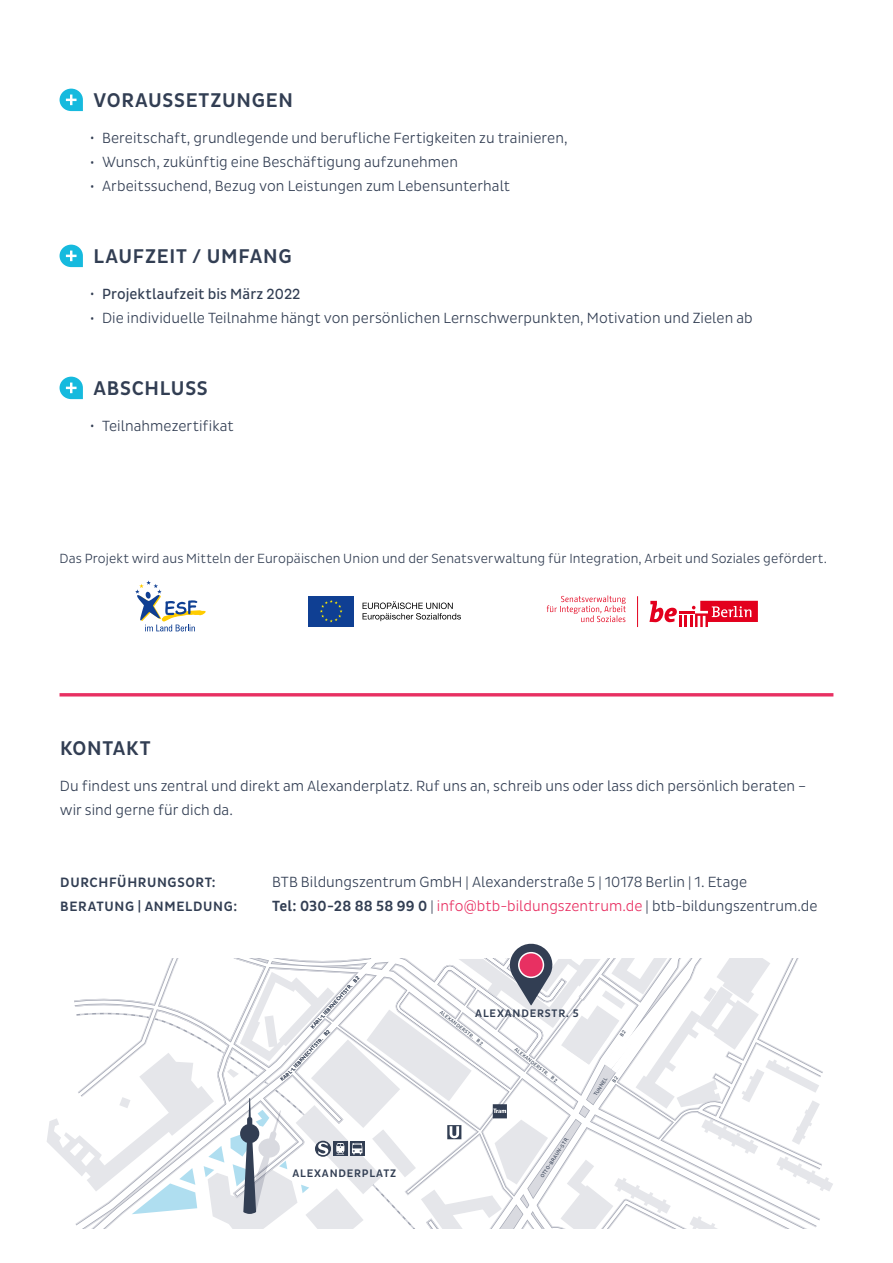
<style>
.page{position:relative;width:893px;height:1263px;background:#fff}
.page>*{position:absolute;margin:0;border:0;box-sizing:border-box;transform-origin:0 0}
.t1{font:500 20.25px "Pluto Sans Cond";letter-spacing:.035em;color:#323e53}
.t2{font:300 15px/24px "Pluto Sans Cond";letter-spacing:.005em;color:#323e53}
.t3{font:300 15px "Pluto Sans Cond";color:#e83062}
.t4{font:15px "Pluto Sans Cond";letter-spacing:.005em;color:#323e53}
.t5{font:500 13.8px "Pluto Sans Cond";letter-spacing:.05em;color:#323e53}
.t6{font:300 13.5px "Pluto Sans Cond";letter-spacing:.01em;color:#323e53}
.t7{font:500 11.1px "Pluto Sans Cond";letter-spacing:.075em;color:#323e53}
.t8{font:5.1px "Pluto Sans Cond";color:#323e53}
.s1{font-weight:300}
.s2{font-weight:500;color:#323e53}
.s3{color:#323e53}
</style>
<div class="page">
<hr style="left:60px;top:693px;width:773px;height:3px;background:#e83062">
<svg style="left:60px;top:89px;width:23px;height:22px"></svg>
<svg style="left:60px;top:245px;width:23px;height:22px"></svg>
<svg style="left:60px;top:377px;width:23px;height:22px"></svg>
<svg style="left:135px;top:580px;width:71px;height:51px"></svg>
<svg style="left:363px;top:601px;width:98px;height:20px"></svg>
<div style="left:309px;top:596px;width:45px;height:30px;background:#0f3f93"></div>
<svg style="left:320px;top:600px;width:23px;height:22px"></svg>
<svg style="left:649px;top:601px;width:109px;height:26px"></svg>
<hr style="left:637px;top:596px;width:1px;height:31px;background:#e3001d">
<svg style="left:547px;top:595px;width:79px;height:27px"></svg>
<svg style="left:47px;top:943px;width:786px;height:286px"></svg>
<h1 class="t1" style="left:94px;top:88px;width:201px">VORAUSSETZUNGEN</h1>
<p class="t2" style="left:90px;top:126px;width:479px">• Bereitschaft, grundlegende und berufliche Fertigkeiten zu trainieren,</p>
<p class="t2" style="left:90px;top:150px;width:370px">• Wunsch, zukünftig eine Beschäftigung aufzunehmen</p>
<p class="t2" style="left:90px;top:174px;width:422px">• Arbeitssuchend, Bezug von Leistungen zum Lebensunterhalt</p>
<h1 class="t1" style="left:94px;top:244px;width:200px">LAUFZEIT / UMFANG</h1>
<p class="t4" style="left:90px;top:285px;width:212px"><span class="s1">•</span> Projektlaufzeit bis März 2022</p>
<p class="t2" style="left:90px;top:306px;width:664px">• Die individuelle Teilnahme hängt von persönlichen Lernschwerpunkten, Motivation und Zielen ab</p>
<h1 class="t1" style="left:94px;top:376px;width:116px">ABSCHLUSS</h1>
<p class="t2" style="left:90px;top:414px;width:145px">• Teilnahmezertifikat</p>
<p class="t6" style="left:60px;top:551px;width:769px">Das Projekt wird aus Mitteln der Europäischen Union und der Senatsverwaltung für Integration, Arbeit und Soziales gefördert.</p>
<h1 class="t1" style="left:60px;top:736px;width:92px">KONTAKT</h1>
<p class="t2" style="left:60px;top:774px;width:748px">Du findest uns zentral und direkt am Alexanderplatz. Ruf uns an, schreib uns oder lass dich persönlich beraten – wir sind gerne für dich da.</p>
<p class="t5" style="left:60px;top:874px;width:157px">DURCHFÜHRUNGSORT:</p>
<p class="t2" style="left:272px;top:870px;width:476px">BTB Bildungszentrum GmbH | Alexanderstraße 5 | 10178 Berlin | 1. Etage</p>
<p class="t5" style="left:60px;top:898px;width:178px">BERATUNG | ANMELDUNG:</p>
<p class="t3" style="left:272px;top:897px;width:547px"><span class="s2">Tel: 030-28 88 58 99 0</span> <span class="s3">|</span> info@btb-bildungszentrum.de <span class="s3">| btb-bildungszentrum.de</span></p>
<p class="t8" style="left:310px;top:1025px;width:70px;rotate:-47deg">KARL-LIEBKNECHTSTR. B2</p>
<p class="t8" style="left:287px;top:1071px;width:60px;rotate:-47deg">L-LIEBKNECHTSTR. B2</p>
<p class="t7" style="left:292px;top:1167px;width:105px">ALEXANDERPLATZ</p>
<p class="t7" style="left:475px;top:1006px;width:105px">ALEXANDERSTR. 5</p>
<p class="t8" style="left:442px;top:1010px;width:54px;rotate:37deg">ALEXANDERSTR. B2</p>
<p class="t8" style="left:517px;top:1046px;width:54px;rotate:38deg">ALEXANDERSTR. B2</p>
<p class="t8" style="left:593px;top:1094px;width:22px;rotate:-57deg">TUNNEL</p>
<p class="t8" style="left:539px;top:1176px;width:49px;rotate:-57deg">OTTO-BRAUN-STR.</p>
</div>
